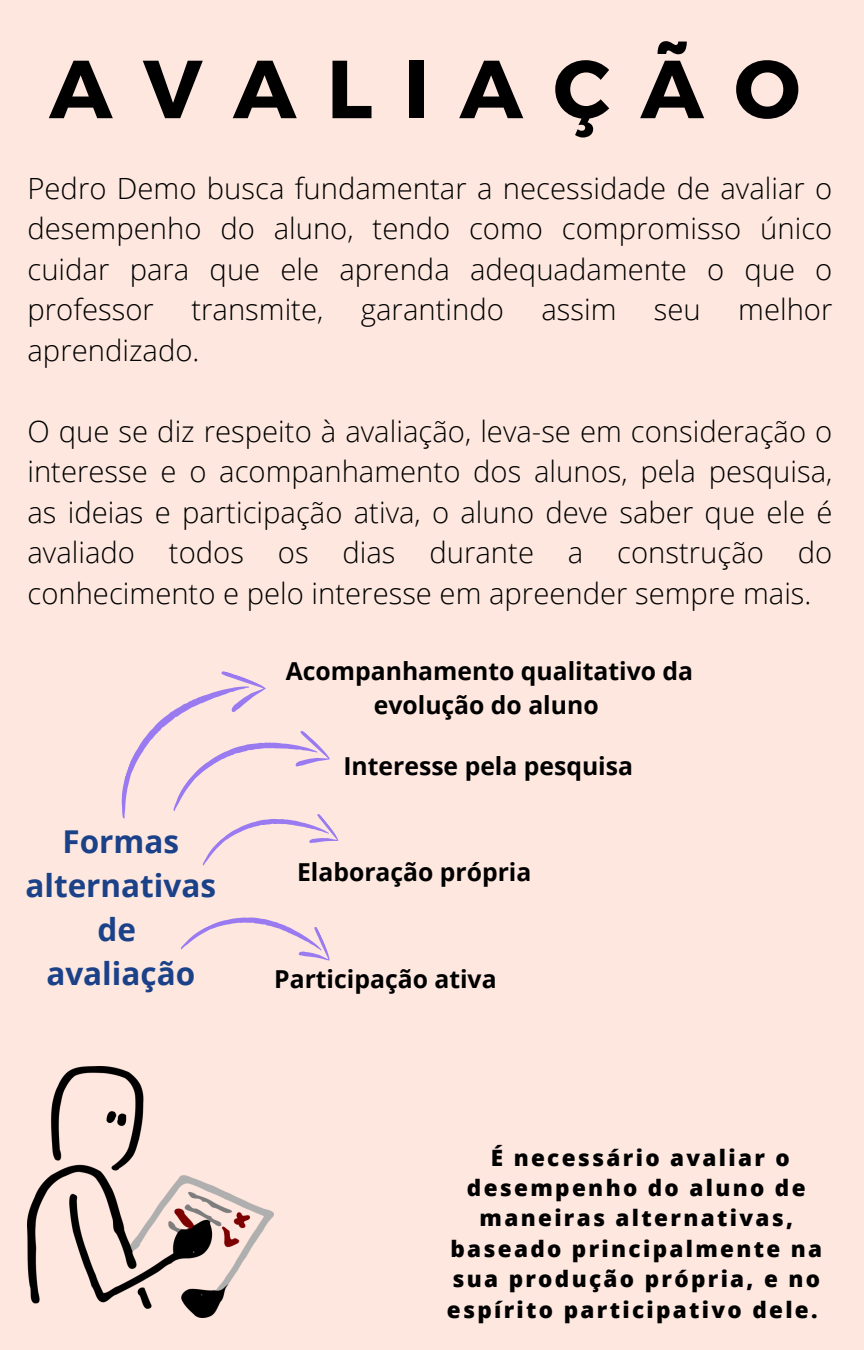
<style>
.page{position:relative;width:864px;height:1350px;background:#fde7df}
.page>*{position:absolute;margin:0;border:0;box-sizing:border-box;transform-origin:0 0}
.t1{font:700 82.12px "Montserrat";letter-spacing:.37em;color:#000}
.t2{font:700 31.5px/43.9px "Open Sans";color:#1b4189;text-align:center}
.t3{font:300 29.25px/40.5px "Open Sans";color:#000;text-align:justify}
.t4{font:700 24.75px/33.8px "Open Sans";color:#000;text-align:center}
.t5{font:800 22.5px/30.4px "Open Sans";letter-spacing:.105em;color:#000;text-align:center}
</style>
<div class="page">
<img style="left:27px;top:1066px;width:247px;height:252px">
<svg style="left:121px;top:671px;width:218px;height:290px"></svg>
<h3 class="t1" style="left:49px;top:36px;width:753px">AVALIAÇÃO</h3>
<p class="t3" style="left:27px;top:167px;width:806px">Pedro Demo busca fundamentar a necessidade de avaliar o desempenho do aluno, tendo como compromisso único cuidar para que ele aprenda adequadamente o que o professor</p>
<p class="t3" style="left:191px;top:289px;width:134px">transmite,</p>
<p class="t3" style="left:361px;top:289px;width:145px">garantindo</p>
<p class="t3" style="left:541px;top:289px;width:77px">assim</p>
<p class="t3" style="left:654px;top:289px;width:48px">seu</p>
<p class="t3" style="left:738px;top:289px;width:96px">melhor</p>
<p class="t3" style="left:27px;top:329px;width:174px">aprendizado.</p>
<p class="t3" style="left:27px;top:410px;width:806px">O que se diz respeito à avaliação, leva-se em consideração o interesse e o acompanhamento dos alunos, pela pesquisa, as ideias e participação ativa, o aluno deve saber que ele é avaliado todos os dias durante a construção do conhecimento e pelo interesse em apreender sempre mais.</p>
<h3 class="t2" style="left:25px;top:819px;width:192px">Formas alternativas de avaliação</h3>
<p class="t4" style="left:286px;top:654px;width:409px">Acompanhamento qualitativo da evolução do aluno</p>
<p class="t4" style="left:343px;top:748px;width:291px">Interesse pela pesquisa</p>
<h2 class="t4" style="left:297px;top:855px;width:236px">Elaboração própria</h2>
<p class="t4" style="left:274px;top:961px;width:224px">Participação ativa</p>
<p class="t5" style="left:447px;top:1142px;width:377px">É necessário avaliar o desempenho do aluno de maneiras alternativas, baseado principalmente na sua produção própria, e no espírito participativo dele.</p>
</div>
